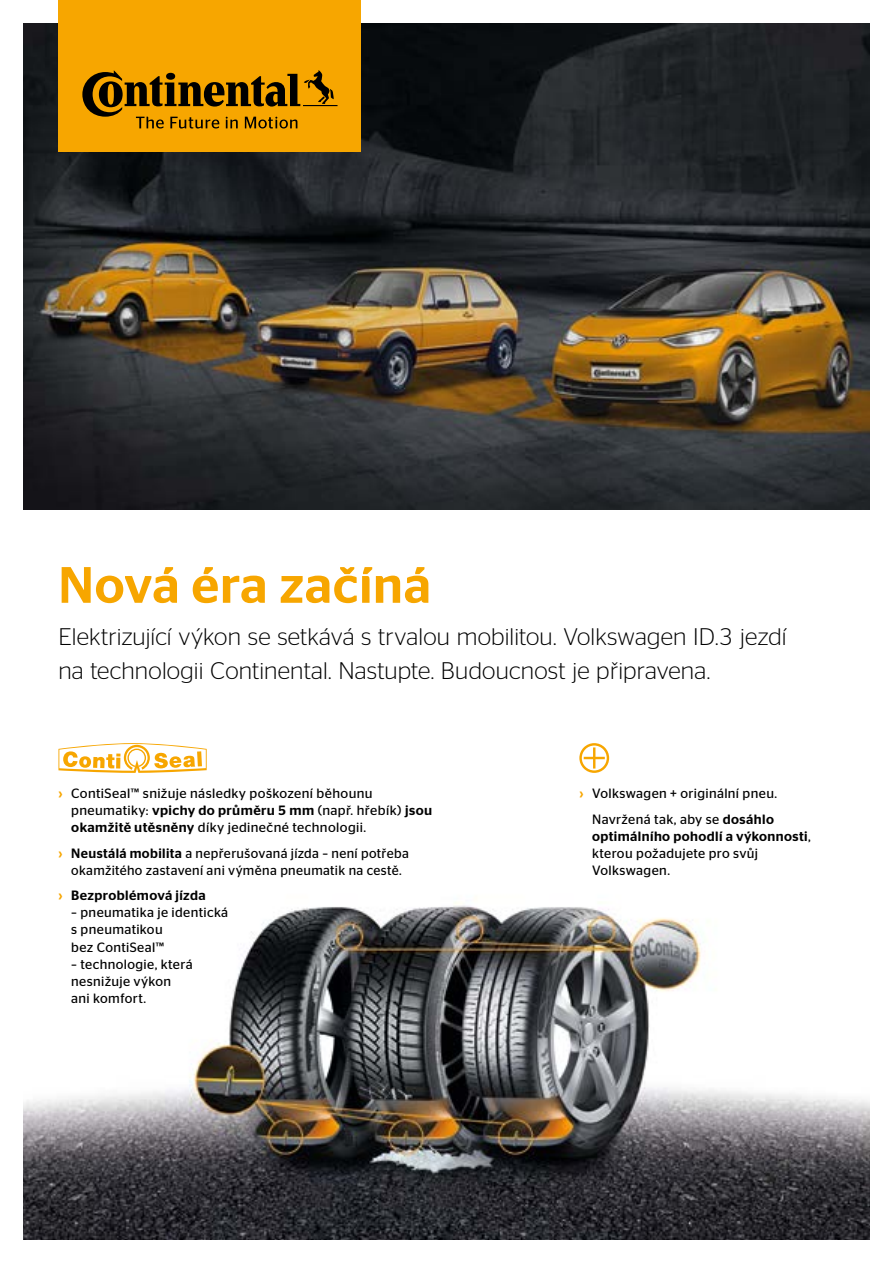
<style>
.page{position:relative;width:893px;height:1263px;background:#fff}
.page>*{position:absolute;margin:0;border:0;box-sizing:border-box;transform-origin:0 0}
.t1{font:500 51px "Continental Stag Sans";letter-spacing:.015em;color:#f7a600}
.t2{font:300 24px/34px "Continental Stag Sans";letter-spacing:.005em;color:#000}
.t3{font:13.5px/17px "Continental Stag Sans";letter-spacing:.025em;color:#000}
.t4{font:500 13.5px "Continental Stag Sans";letter-spacing:.03em;color:#000}
.s1{font-weight:500;color:#f7a600}
.s2{font-weight:500}
.s3{color:#f7a600}
</style>
<div class="page">
<img style="left:23px;top:23px;width:847px;height:486px">
<img style="left:23px;top:756px;width:847px;height:483px">
<svg style="left:58px;top:743px;width:149px;height:30px"></svg>
<svg style="left:579px;top:743px;width:30px;height:30px"></svg>
<div style="left:58px;top:0;width:303px;height:152px;background:#f7a600"></div>
<svg style="left:82px;top:70px;width:256px;height:59px"></svg>
<h1 class="t1" style="left:58px;top:556px;width:374px">Nová éra začíná</h1>
<h2 class="t2" style="left:58px;top:620px;width:730px">Elektrizující výkon se setkává s trvalou mobilitou. Volkswagen ID.3 jezdí na technologii Continental. Nastupte. Budoucnost je připravena.</h2>
<p class="t3" style="left:71px;top:785px;width:362px;text-indent:-13px"><span class="s1">›</span> ContiSeal™ snižuje následky poškození běhounu pneumatiky: <span class="s2">vpichy do průměru 5 mm</span> (např. hřebík) <span class="s2">jsou okamžitě utěsněny</span> díky jedinečné technologii.</p>
<p class="t3" style="left:58px;top:845px;width:352px;text-align:center"><span class="s1">›</span> <span class="s2">Neustálá mobilita</span> a nepřerušovaná jízda – není potřeba okamžitého zastavení ani výměna pneumatik na cestě.</p>
<p class="t4" style="left:58px;top:888px;width:149px"><span class="s3">›</span> Bezproblémová jízda</p>
<p class="t3" style="left:71px;top:904px;width:159px">– pneumatika je identická s pneumatikou<br>bez ContiSeal™</p>
<p class="t3" style="left:71px;top:955px;width:123px">– technologie, která nesnižuje výkon ani komfort.</p>
<p class="t3" style="left:579px;top:781px;width:199px;line-height:25.5px;text-align:right"><span class="s1">›</span> Volkswagen + originální pneu.<br>Navržená tak, aby se <span class="s2">dosáhlo</span></p>
<p class="t3" style="left:592px;top:828px;width:220px"><span class="s2">optimálního pohodlí a výkonnosti</span>, kterou požadujete pro svůj<br>Volkswagen.</p>
</div>
